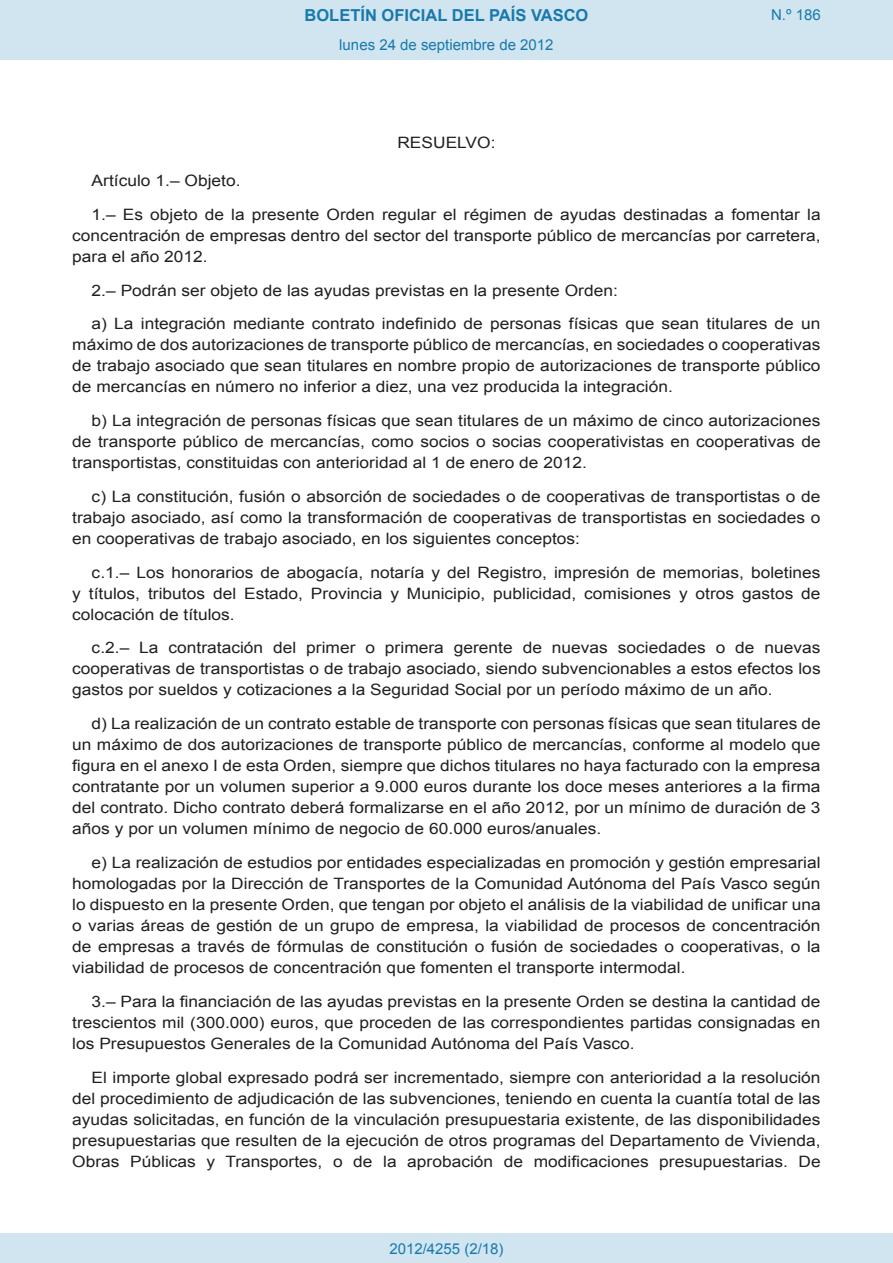
<style>
.page{position:relative;width:893px;height:1263px;background:#fff}
.page>*{position:absolute;margin:0;border:0;box-sizing:border-box;transform-origin:0 0}
.t1{font:700 16.5px "Arial";color:#1879ad}
.BOPVDetalle{font:15.6px/21px "Arial";color:#231f20;text-align:justify;scale:1.11 1}
.BOPVClave{font:15.6px "Arial";color:#231f20;scale:1.11 1}
.Paginacion_Centro{font:15px "Arial";color:#1879ad}
</style>
<div class="page">
<div style="left:0;top:0;width:893px;height:60px;background:#d0e5f0"></div>
<div style="left:0;top:1233px;width:893px;height:30px;background:#d0e5f0"></div>
<p class="t1" style="left:305px;top:4px;width:285px">BOLETÍN OFICIAL DEL PAÍS VASCO</p>
<p class="Paginacion_Centro" style="left:339px;top:35px;width:216px">lunes 24 de septiembre de 2012</p>
<p class="BOPVClave" style="left:397px;top:132px;width:90px">RESUELVO:</p>
<p class="Paginacion_Centro" style="left:771px;top:5px;width:51px">N.º 186</p>
<p class="BOPVDetalle" style="left:92px;top:170px;width:136px">Artículo 1.– Objeto.</p>
<p class="BOPVDetalle" style="left:72px;top:204px;width:676px;text-indent:19px">1.– Es objeto de la presente Orden regular el régimen de ayudas destinadas a fomentar la concentración de empresas dentro del sector del transporte público de mercancías por carretera, para el año 2012.</p>
<p class="BOPVDetalle" style="left:92px;top:280px;width:476px">2.– Podrán ser objeto de las ayudas previstas en la presente Orden:</p>
<p class="BOPVDetalle" style="left:72px;top:314px;width:676px;text-indent:19px">a) La integración mediante contrato indefinido de personas físicas que sean titulares de un máximo de dos autorizaciones de transporte público de mercancías, en sociedades o cooperativas de trabajo asociado que sean titulares en nombre propio de autorizaciones de transporte público de mercancías en número no inferior a diez, una vez producida la integración.</p>
<p class="BOPVDetalle" style="left:72px;top:410px;width:676px;text-indent:19px">b) La integración de personas físicas que sean titulares de un máximo de cinco autorizaciones de transporte público de mercancías, como socios o socias cooperativistas en cooperativas de transportistas, constituidas con anterioridad al 1 de enero de 2012.</p>
<p class="BOPVDetalle" style="left:72px;top:486px;width:676px;text-indent:19px">c) La constitución, fusión o absorción de sociedades o de cooperativas de transportistas o de trabajo asociado, así como la transformación de cooperativas de transportistas en sociedades o en cooperativas de trabajo asociado, en los siguientes conceptos:</p>
<p class="BOPVDetalle" style="left:72px;top:562px;width:676px;text-indent:19px">c.1.– Los honorarios de abogacía, notaría y del Registro, impresión de memorias, boletines y títulos, tributos del Estado, Provincia y Municipio, publicidad, comisiones y otros gastos de colocación de títulos.</p>
<p class="BOPVDetalle" style="left:72px;top:638px;width:676px;text-indent:19px">c.2.– La contratación del primer o primera gerente de nuevas sociedades o de nuevas cooperativas de transportistas o de trabajo asociado, siendo subvencionables a estos efectos los gastos por sueldos y cotizaciones a la Seguridad Social por un período máximo de un año.</p>
<p class="BOPVDetalle" style="left:72px;top:713px;width:676px;text-indent:19px">d) La realización de un contrato estable de transporte con personas físicas que sean titulares de un máximo de dos autorizaciones de transporte público de mercancías, conforme al modelo que figura en el anexo I de esta Orden, siempre que dichos titulares no haya facturado con la empresa contratante por un volumen superior a 9.000 euros durante los doce meses anteriores a la firma del contrato. Dicho contrato deberá formalizarse en el año 2012, por un mínimo de duración de 3 años y por un volumen mínimo de negocio de 60.000 euros/anuales.</p>
<p class="BOPVDetalle" style="left:72px;top:852px;width:676px;text-indent:19px">e) La realización de estudios por entidades especializadas en promoción y gestión empresarial homologadas por la Dirección de Transportes de la Comunidad Autónoma del País Vasco según lo dispuesto en la presente Orden, que tengan por objeto el análisis de la viabilidad de unificar una o varias áreas de gestión de un grupo de empresa, la viabilidad de procesos de concentración de empresas a través de fórmulas de constitución o fusión de sociedades o cooperativas, o la viabilidad de procesos de concentración que fomenten el transporte intermodal.</p>
<p class="BOPVDetalle" style="left:72px;top:991px;width:676px;text-indent:19px">3.– Para la financiación de las ayudas previstas en la presente Orden se destina la cantidad de trescientos mil (300.000) euros, que proceden de las correspondientes partidas consignadas en los Presupuestos Generales de la Comunidad Autónoma del País Vasco.</p>
<p class="BOPVDetalle" style="left:72px;top:1067px;width:676px;text-indent:19px">El importe global expresado podrá ser incrementado, siempre con anterioridad a la resolución del procedimiento de adjudicación de las subvenciones, teniendo en cuenta la cuantía total de las ayudas solicitadas, en función de la vinculación presupuestaria existente, de las disponibilidades presupuestarias que resulten de la ejecución de otros programas del Departamento de Vivienda, Obras Públicas y Transportes, o de la aprobación de modificaciones presupuestarias. De</p>
<p class="Paginacion_Centro" style="left:389px;top:1238px;width:116px">2012/4255 (2/18)</p>
</div>
